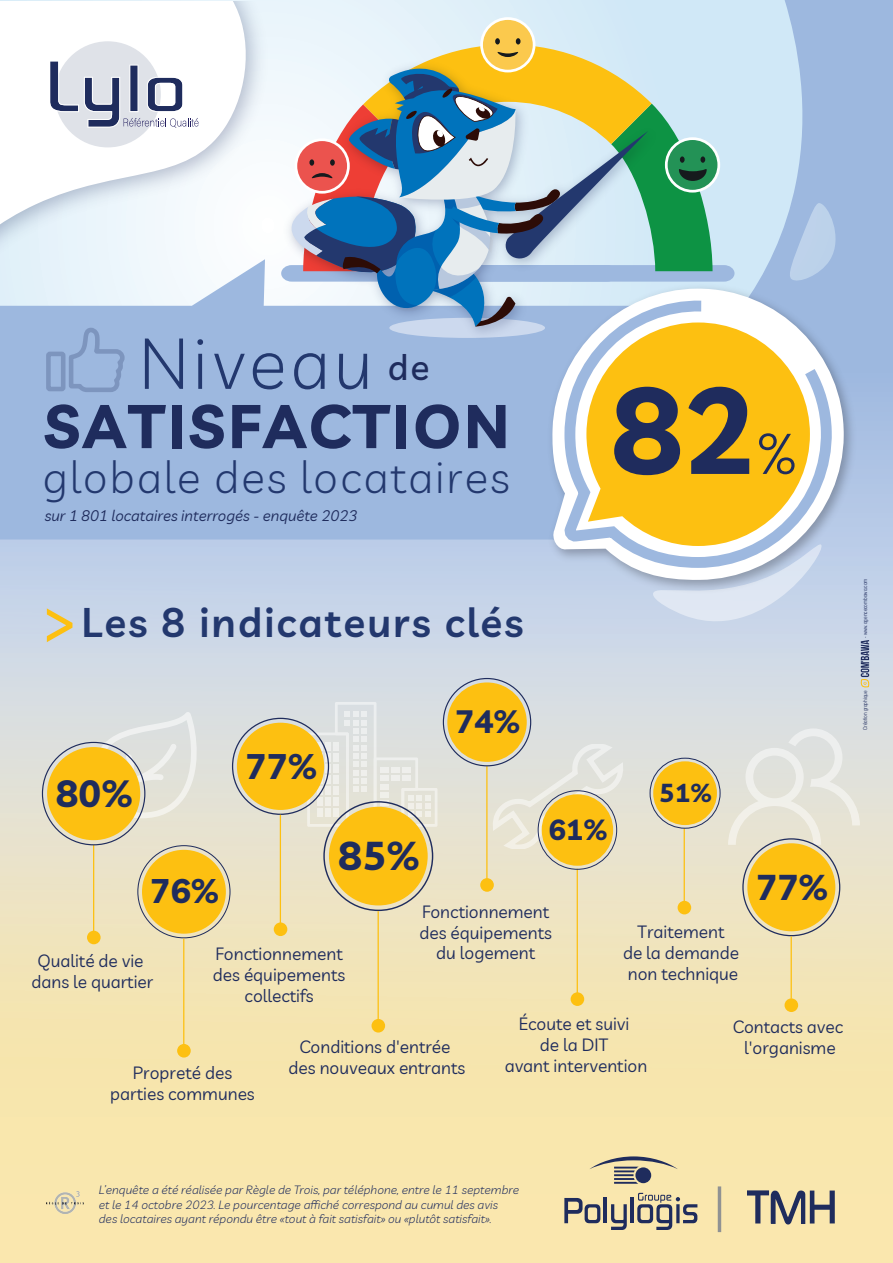
<style>
.page{position:relative;width:893px;height:1263px;background:#fff}
.page>*{position:absolute;margin:0;border:0;box-sizing:border-box;transform-origin:0 0}
.t1{font:700 121.2px "Livvic";color:#1f2c5d}
.t2{font:300 70.95px "Livvic";letter-spacing:.05em;color:#23386e}
.t3{font:700 60.75px "Livvic";letter-spacing:.05em;color:#1f2c5d}
.t4{font:300 44.7px "Livvic";letter-spacing:.04em;color:#23386e}
.t5{font:600 40.5px "Livvic";letter-spacing:.05em;color:#23386e}
.t6{font:700 40.2px "Livvic";color:#1f2c5d}
.t7{font:700 37.95px "Livvic";color:#1f2c5d}
.t8{font:700 35.85px "Livvic";color:#1f2c5d}
.t9{font:700 35.55px "Livvic";color:#1f2c5d}
.t10{font:500 35.4px "Livvic";color:#1f2c5d}
.t11{font:700 34.05px "Livvic";color:#1f2c5d}
.t12{font:700 32.25px "Livvic";color:#1f2c5d}
.t13{font:700 29.1px "Livvic";color:#1f2c5d}
.t14{font:700 25.95px "Livvic";color:#1f2c5d}
.t15{font:17.4px/20.9px "Livvic";color:#1f2c5d;text-align:center}
.t16{font:italic 15px "Livvic";color:#1f2c5d}
.t17{font:italic 300 12px/14.4px "Livvic";color:#1f2c5d}
.t18{font:condensed 5.25px "ITC Avant Garde Std";color:#1f2c5d}
.s1{font-weight:400;font-size:56.55px}
</style>
<div class="page">
<svg style="left:810px;top:0;width:83px;height:518px;background:#9fb9df"></svg>
<div style="left:0;top:518px;width:893px;height:745px;background:linear-gradient(to bottom,#c3d3ef,#ffeba0)"></div>
<svg style="left:493px;top:745px;width:130px;height:103px;background:#e1e1d9"></svg>
<svg style="left:728px;top:728px;width:132px;height:117px;background:#e3e3dc"></svg>
<svg style="left:0;top:0;width:810px;height:259px;background:#d2e7f5"></svg>
<svg style="left:653px;top:597px;width:168px;height:24px;background:#d4deee"></svg>
<svg style="left:790px;top:203px;width:45px;height:77px;background:#afc6e5"></svg>
<div style="left:0;top:259px;width:812px;height:280px;background:#9db8df"></div>
<img style="left:544px;top:280px;width:317px;height:317px">
<svg style="left:551px;top:288px;width:293px;height:292px"></svg>
<svg style="left:555px;top:295px;width:281px;height:278px"></svg>
<svg style="left:586px;top:322px;width:224px;height:224px;background:#f9c83b"></svg>
<img style="left:0;top:1px;width:276px;height:453px">
<svg style="left:0;top:1px;width:254px;height:429px"></svg>
<div style="left:55px;top:41px;width:106px;height:106px;background:#dfe2e8;border-radius:50%"></div>
<svg style="left:49px;top:60px;width:150px;height:68px"></svg>
<svg style="left:47px;top:608px;width:25px;height:34px"></svg>
<svg style="left:46px;top:328px;width:79px;height:64px;background:#94aed6"></svg>
<div style="left:142px;top:850px;width:84px;height:84px;background:#fdc011;border-radius:50%"></div>
<div style="left:177px;top:1044px;width:14px;height:13px;background:#fdc011;border-radius:50%"></div>
<hr style="left:183px;top:939px;width:1px;height:106px;background:#fdc011">
<div style="left:678px;top:901px;width:13px;height:13px;background:#fdc011;border-radius:50%"></div>
<hr style="left:684px;top:828px;width:1px;height:73px;background:#fdc011">
<div style="left:653px;top:761px;width:64px;height:64px;background:#fdc011;border-radius:50%"></div>
<div style="left:649px;top:758px;width:72px;height:71px;border:1px solid #1f2c5d;border-radius:50%"></div>
<div style="left:747px;top:843px;width:88px;height:88px;background:#fdc011;border-radius:50%"></div>
<div style="left:784px;top:998px;width:14px;height:14px;background:#fdc011;border-radius:50%"></div>
<hr style="left:791px;top:936px;width:1px;height:63px;background:#fdc011">
<svg style="left:84px;top:712px;width:113px;height:115px;background:#dee0db"></svg>
<svg style="left:861px;top:640px;width:8px;height:48px"></svg>
<div style="left:87px;top:931px;width:14px;height:13px;background:#fdc011;border-radius:50%"></div>
<hr style="left:93px;top:845px;width:1px;height:87px;background:#fdc011">
<div style="left:47px;top:747px;width:93px;height:93px;background:#fdc011;border-radius:50%"></div>
<div style="left:571px;top:992px;width:13px;height:14px;background:#fdc011;border-radius:50%"></div>
<hr style="left:577px;top:869px;width:1px;height:124px;background:#fdc011">
<div style="left:542px;top:794px;width:71px;height:72px;background:#fdc011;border-radius:50%"></div>
<div style="left:538px;top:790px;width:79px;height:80px;border:1px solid #1f2c5d;border-radius:50%"></div>
<svg style="left:307px;top:702px;width:130px;height:125px;background:#dee0dc"></svg>
<svg style="left:325px;top:753px;width:6px;height:9px"></svg>
<div style="left:333px;top:753px;width:6px;height:9px;background:#eeefed"></div>
<svg style="left:325px;top:764px;width:6px;height:9px"></svg>
<div style="left:333px;top:764px;width:6px;height:9px;background:#eeefec"></div>
<svg style="left:325px;top:775px;width:6px;height:9px"></svg>
<div style="left:333px;top:775px;width:6px;height:9px;background:#efefeb"></div>
<svg style="left:317px;top:786px;width:5px;height:9px"></svg>
<div style="left:325px;top:786px;width:6px;height:9px;background:#f0efea"></div>
<div style="left:333px;top:786px;width:6px;height:9px;background:#f0efea"></div>
<div style="left:317px;top:798px;width:5px;height:8px;background:#f0efe9"></div>
<div style="left:325px;top:798px;width:6px;height:8px;background:#f0efe9"></div>
<div style="left:333px;top:798px;width:6px;height:8px;background:#f0efe9"></div>
<div style="left:317px;top:809px;width:5px;height:8px;background:#f1f0e8"></div>
<div style="left:325px;top:809px;width:6px;height:8px;background:#f1f0e8"></div>
<div style="left:333px;top:809px;width:6px;height:8px;background:#f1f0e8"></div>
<div style="left:237px;top:723px;width:87px;height:87px;background:#fdc011;border-radius:50%"></div>
<div style="left:274px;top:922px;width:13px;height:14px;background:#fdc011;border-radius:50%"></div>
<hr style="left:280px;top:815px;width:1px;height:108px;background:#fdc011">
<div style="left:329px;top:807px;width:99px;height:98px;background:#fdc011;border-radius:50%"></div>
<div style="left:372px;top:1019px;width:13px;height:13px;background:#fdc011;border-radius:50%"></div>
<hr style="left:378px;top:911px;width:1px;height:109px;background:#fdc011">
<div style="left:480px;top:878px;width:14px;height:14px;background:#fdc011;border-radius:50%"></div>
<hr style="left:486px;top:766px;width:1px;height:113px;background:#fdc011">
<div style="left:447px;top:682px;width:80px;height:80px;background:#fdc011;border-radius:50%"></div>
<img style="left:47px;top:1191px;width:36px;height:22px">
<svg style="left:480px;top:17px;width:55px;height:55px"></svg>
<div style="left:483px;top:20px;width:50px;height:50px;background:#fbc94d;border-radius:50%"></div>
<img style="left:279px;top:56px;width:388px;height:290px">
<svg style="left:281px;top:38px;width:453px;height:289px;background:#a4bab8"></svg>
<hr style="left:718px;top:1186px;width:3px;height:46px;background:#909293">
<svg style="left:564px;top:1198px;width:36px;height:25px"></svg>
<hr style="left:604px;top:1197px;width:3px;height:26px;background:#1f2c5d">
<svg style="left:611px;top:1204px;width:16px;height:26px"></svg>
<hr style="left:631px;top:1197px;width:3px;height:26px;background:#1f2c5d">
<svg style="left:637px;top:1193px;width:60px;height:37px;background:#b1a993"></svg>
<svg style="left:589px;top:1156px;width:89px;height:28px;background:#cec29d"></svg>
<div style="left:635px;top:1167px;width:16px;height:16px;background:#1f2c5d;border-radius:50%"></div>
<svg style="left:747px;top:1189px;width:88px;height:35px;background:#a09a8c"></svg>
<h2 class="t2" style="left:139px;top:311px;width:235px">Niveau</h2>
<h3 class="t10" style="left:388px;top:341px;width:43px">de</h3>
<h3 class="t3" style="left:44px;top:379px;width:467px">SATISFACTION</h3>
<h3 class="t4" style="left:42px;top:444px;width:469px">globale des locataires</h3>
<p class="t16" style="left:45px;top:504px;width:314px">sur 1 801 locataires interrogés - enquête 2023</p>
<h1 class="t1" style="left:611px;top:336px;width:188px">82<span class="s1">%</span></h1>
<h3 class="t5" style="left:82px;top:592px;width:443px">Les 8 indicateurs clés</h3>
<p class="t18" style="left:862px;top:638px;width:61px;rotate:-90deg">- www.agencecombawa.com</p>
<h3 class="t7" style="left:56px;top:763px;width:79px">80%</h3>
<h3 class="t9" style="left:245px;top:738px;width:74px">77%</h3>
<h3 class="t6" style="left:338px;top:824px;width:83px">85%</h3>
<h3 class="t12" style="left:455px;top:696px;width:67px">74%</h3>
<h3 class="t13" style="left:548px;top:807px;width:61px">61%</h3>
<h3 class="t11" style="left:150px;top:865px;width:71px">76%</h3>
<p class="t15" style="left:31px;top:949px;width:123px">Qualité de vie dans le quartier</p>
<p class="t15" style="left:213px;top:942px;width:134px">Fonctionnement des équipements collectifs</p>
<p class="t15" style="left:419px;top:900px;width:134px">Fonctionnement des équipements du logement</p>
<h3 class="t14" style="left:659px;top:772px;width:54px">51%</h3>
<p class="t15" style="left:623px;top:920px;width:118px">Traitement<br>de la demande non technique</p>
<h3 class="t8" style="left:756px;top:859px;width:74px">77%</h3>
<p class="t15" style="left:110px;top:1061px;width:146px">Propreté des parties communes</p>
<p class="t15" style="left:289px;top:1035px;width:178px">Conditions d'entrée des nouveaux entrants</p>
<p class="t15" style="left:505px;top:1013px;width:144px">Écoute et suivi<br>de la DIT<br>avant intervention</p>
<p class="t15" style="left:733px;top:1015px;width:112px">Contacts avec l'organisme</p>
<p class="t18" style="left:862px;top:730px;width:41px;rotate:-90deg">Création graphique</p>
<p class="t17" style="left:99px;top:1182px;width:422px">L’enquête a été réalisée par Règle de Trois, par téléphone, entre le 11 septembre et le 14 octobre 2023. Le pourcentage affiché correspond au cumul des avis des locataires ayant répondu être «tout à fait satisfait» ou «plutôt satisfait».</p>
</div>
